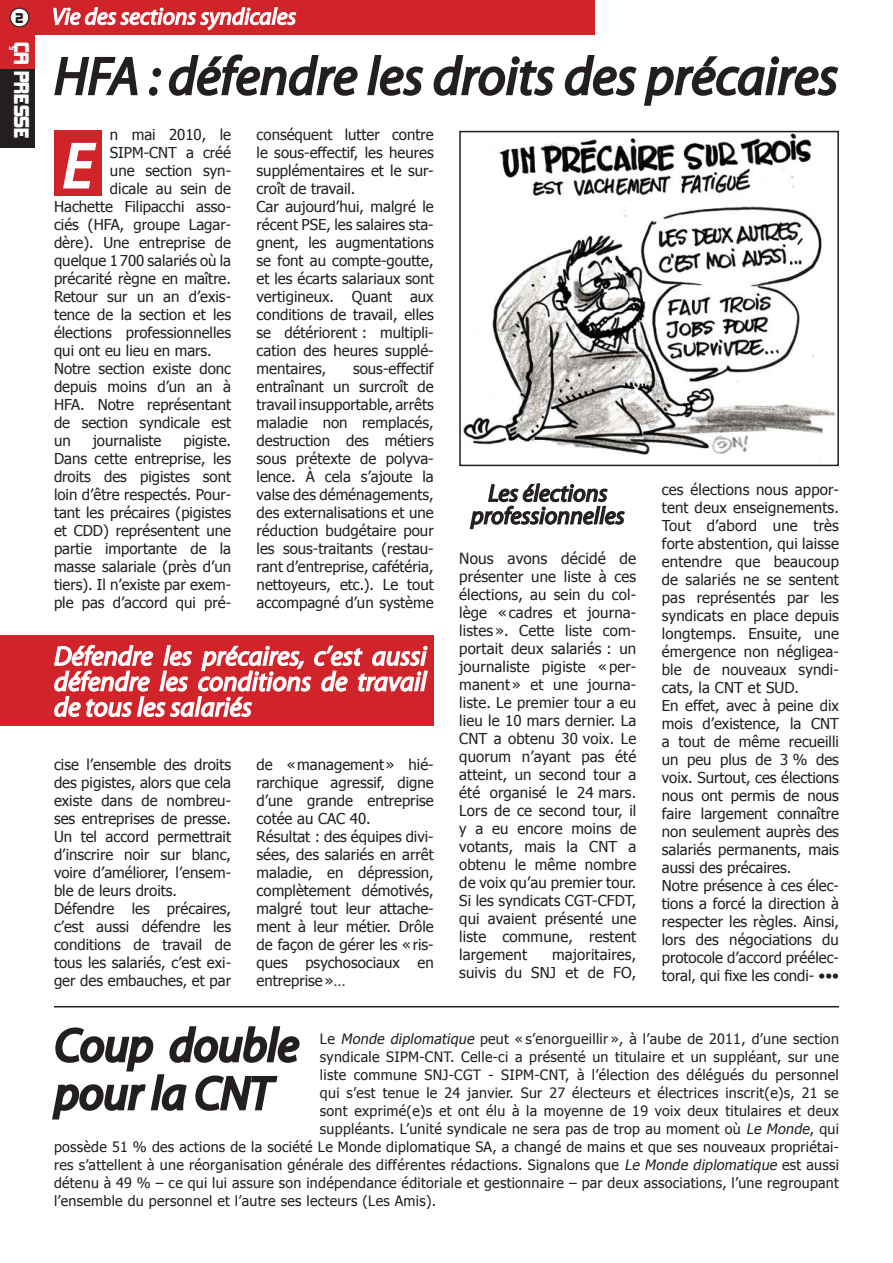
<style>
.page{position:relative;width:893px;height:1263px;background:#fff}
.page>*{position:absolute;margin:0;border:0;box-sizing:border-box;transform-origin:0 0}
.t1{font:italic 63.3px "Myriad";color:#fff}
.t2{font:italic 53.4px "Myriad";color:#231f20}
.t3{font:italic 46.5px/48px "Myriad";color:#231f20}
.t4{font:italic 27px/25.5px "Myriad";color:#fff;text-align:justify}
.t5{font:italic 24px "Myriad";color:#231f20}
.t6{font:italic 23.4px "Myriad";color:#fff}
.t7{font:19.5px "Kimberley";color:#fff}
.Style_de_paragraphe{font:15.3px "Tahoma";letter-spacing:.01em;color:#231f20}
.Style_de_paragraphe-2{font:15px/18px "Tahoma";color:#231f20;text-align:justify}
.t8{font:14.25px "Tahoma";letter-spacing:.02em;color:#231f20}
.t9{font:12.9px "Kimberley";color:#231f20}
.s1{font-size:15.3px}
.s2{font-style:italic}
</style>
<div class="page">
<div style="left:0;top:0;width:594px;height:34px;background:#d1232a"></div>
<div style="left:0;top:68px;width:34px;height:80px;background:#231f20"></div>
<div style="left:0;top:34px;width:34px;height:34px;background:#d1232a"></div>
<div style="left:10px;top:8px;width:19px;height:19px;background:#fff;border-radius:50%"></div>
<div style="left:10px;top:8px;width:19px;height:19px;border:1px solid #231f20;border-radius:50%"></div>
<svg style="left:52px;top:7px;width:245px;height:28px"></svg>
<svg style="left:469px;top:483px;width:156px;height:47px"></svg>
<svg style="left:54px;top:56px;width:84px;height:40px"></svg>
<svg style="left:149px;top:68px;width:13px;height:28px"></svg>
<svg style="left:168px;top:54px;width:190px;height:42px"></svg>
<svg style="left:367px;top:55px;width:57px;height:41px"></svg>
<svg style="left:433px;top:55px;width:122px;height:41px"></svg>
<svg style="left:564px;top:55px;width:275px;height:51px"></svg>
<div style="left:54px;top:131px;width:47px;height:65px;background:#d1232a"></div>
<svg style="left:63px;top:142px;width:34px;height:47px"></svg>
<svg style="left:52px;top:1026px;width:248px;height:94px"></svg>
<img style="left:463px;top:134px;width:372px;height:321px">
<div style="left:459px;top:131px;width:380px;height:335px;border:2px solid #231f20"></div>
<hr style="left:54px;top:1006px;width:785px;height:1px;background:#231f20">
<div style="left:0;top:635px;width:434px;height:91px;background:#d1232a"></div>
<svg style="left:54px;top:644px;width:374px;height:74px"></svg>
<p class="t9" style="left:16px;top:11px;width:9px">2</p>
<p class="t7" style="left:32px;top:42px;width:98px;rotate:90deg">ça presse</p>
<p class="t6" style="left:52px;top:5px;width:246px">Vie des sections syndicales</p>
<p class="t2" style="left:54px;top:50px;width:786px">HFA : défendre les droits des précaires</p>
<p class="t1" style="left:63px;top:134px;width:31px">E</p>
<p class="Style_de_paragraphe-2" style="left:257px;top:125px;width:179px">conséquent lutter contre le sous-effectif, les heures supplémentaires et le sur&shy;croît de travail.</p>
<p class="Style_de_paragraphe-2" style="left:257px;top:197px;width:179px">Car aujourd’hui, malgré le récent PSE, les salaires sta&shy;gnent, les augmentations se font au compte-goutte, et les écarts salariaux sont vertigineux. Quant aux conditions de travail, elles se détériorent : multipli&shy;cation des heures supplé&shy;mentaires,</p>
<p class="Style_de_paragraphe-2" style="left:110px;top:125px;width:123px">n mai 2010, le</p>
<p class="Style_de_paragraphe-2" style="left:110px;top:143px;width:123px">SIPM-CNT a créé</p>
<p class="Style_de_paragraphe-2" style="left:110px;top:161px;width:123px">une section syn-</p>
<p class="Style_de_paragraphe-2" style="left:110px;top:179px;width:123px">dicale au sein de</p>
<p class="Style_de_paragraphe-2" style="left:54px;top:197px;width:179px">Hachette Filipacchi asso-</p>
<p class="Style_de_paragraphe-2" style="left:54px;top:215px;width:179px">ciés (HFA, groupe Lagar-</p>
<p class="Style_de_paragraphe-2" style="left:54px;top:233px;width:179px">dère). Une entreprise de</p>
<p class="Style_de_paragraphe-2" style="left:54px;top:251px;width:179px">quelque 1700 salariés où la</p>
<p class="Style_de_paragraphe-2" style="left:54px;top:269px;width:179px">précarité règne en maître.</p>
<p class="Style_de_paragraphe-2" style="left:54px;top:287px;width:179px">Retour sur un an d’exis-</p>
<p class="Style_de_paragraphe-2" style="left:54px;top:305px;width:179px">tence de la section et les</p>
<p class="Style_de_paragraphe-2" style="left:54px;top:323px;width:179px">élections professionnelles</p>
<p class="Style_de_paragraphe-2" style="left:54px;top:341px;width:159px">qui ont eu lieu en mars.</p>
<p class="Style_de_paragraphe-2" style="left:54px;top:359px;width:179px">Notre section existe donc depuis moins d’un an à HFA. Notre représentant de section syndicale est un</p>
<p class="Style_de_paragraphe-2" style="left:257px;top:359px;width:179px;text-indent:96px">sous-effectif entraînant un surcroît de travail insupportable, arrêts maladie non remplacés, destruction des métiers sous prétexte de polyva&shy;lence. À cela s’ajoute la valse des déménagements, des externalisations et une réduction budgétaire pour les sous-traitants (restau&shy;rant d’entreprise, cafétéria, nettoyeurs, etc.). Le tout accompagné d’un système</p>
<p class="Style_de_paragraphe-2" style="left:93px;top:431px;width:70px">journaliste</p>
<p class="Style_de_paragraphe-2" style="left:54px;top:431px;width:179px;text-indent:129px">pigiste.<br>Dans cette entreprise, les droits des pigistes sont loin d’être respectés. Pour&shy;tant les précaires (pigistes et CDD) représentent une partie importante de la masse salariale (près d’un tiers). Il n’existe par exem&shy;ple pas d’accord qui pré-</p>
<p class="Style_de_paragraphe-2" style="left:662px;top:480px;width:179px">ces élections nous appor&shy;tent deux enseignements.<br>Tout d’abord une très forte abstention, qui laisse entendre que beaucoup de salariés ne se sentent pas représentés par les syndicats en place depuis longtemps. Ensuite, une émergence non négligea&shy;ble de nouveaux syndi&shy;cats, la CNT et SUD.</p>
<p class="Style_de_paragraphe-2" style="left:662px;top:696px;width:179px">En effet, avec à peine dix mois d’existence, la CNT a tout de même recueilli un peu plus de 3 % des voix. Surtout, ces élections nous ont permis de nous faire largement connaître non seulement auprès des salariés permanents, mais aussi des précaires.</p>
<p class="Style_de_paragraphe-2" style="left:662px;top:876px;width:179px">Notre présence à ces élec&shy;tions a forcé la direction à respecter les règles. Ainsi, lors des négociations du protocole d’accord préélec&shy;toral, qui fixe les condi- •••</p>
<p class="t5" style="left:488px;top:481px;width:121px">Les élections</p>
<p class="t5" style="left:471px;top:504px;width:155px">professionnelles</p>
<p class="Style_de_paragraphe" style="left:459px;top:549px;width:179px">Nous avons décidé de</p>
<p class="Style_de_paragraphe-2" style="left:459px;top:567px;width:179px"><span class="s1">p</span>résenter une liste à ces élections, au sein du col&shy;lège « cadres et journa&shy;listes ». Cette liste com&shy;portait deux salariés : un journaliste pigiste « per&shy;manent » et une journa&shy;liste. Le premier tour a eu lieu le 10 mars dernier. La CNT a obtenu 30 voix. Le quorum n’ayant pas été atteint, un second tour a été organisé le 24 mars.<br>Lors de ce second tour, il y a eu encore moins de votants, mais la CNT a obtenu le même nombre de voix qu’au premier tour.<br>Si les syndicats CGT-CFDT, qui avaient présenté une liste commune, restent largement</p>
<p class="t4" style="left:54px;top:644px;width:374px">Défendre les précaires, c’est aussi défendre les conditions de travail de tous les salariés</p>
<p class="Style_de_paragraphe-2" style="left:257px;top:755px;width:179px">de «management» hié&shy;rarchique agressif, digne d’une grande entreprise cotée au CAC 40.</p>
<p class="Style_de_paragraphe-2" style="left:257px;top:827px;width:179px">Résultat : des équipes divi&shy;sées, des salariés en arrêt maladie, en dépression, complètement démotivés, malgré tout leur attache&shy;ment à leur métier. Drôle de façon de gérer les «ris&shy;ques psychosociaux en entreprise»…</p>
<p class="Style_de_paragraphe-2" style="left:54px;top:755px;width:179px">cise l’ensemble des droits des pigistes, alors que cela existe dans de nombreu&shy;ses entreprises de presse.<br>Un tel accord permettrait d’inscrire noir sur blanc, voire d’améliorer, l’ensem&shy;ble de leurs droits.</p>
<p class="Style_de_paragraphe-2" style="left:54px;top:899px;width:179px">Défendre les précaires, c’est aussi défendre les conditions de travail de tous les salariés, c’est exi&shy;ger des embauches, et par</p>
<p class="Style_de_paragraphe-2" style="left:459px;top:945px;width:179px;text-align:right">majoritaires,<br>suivis du SNJ et de FO,</p>
<p class="t3" style="left:55px;top:1023px;width:246px">Coup double pour la CNT</p>
<p class="t8" style="left:320px;top:1030px;width:520px">Le <span class="s2">Monde diplomatique</span> peut « s’enorgueillir », à l’aube de 2011, d’une section</p>
<p class="t8" style="left:320px;top:1048px;width:520px">syndicale SIPM-CNT. Celle-ci a présenté un titulaire et un suppléant, sur une</p>
<p class="t8" style="left:320px;top:1066px;width:520px">liste commune SNJ-CGT - SIPM-CNT, à l’élection des délégués du personnel</p>
<p class="t8" style="left:320px;top:1084px;width:520px">qui s’est tenue le 24 janvier. Sur 27 électeurs et électrices inscrit(e)s, 21 se</p>
<p class="t8" style="left:320px;top:1102px;width:520px">sont exprimé(e)s et ont élu à la moyenne de 19 voix deux titulaires et deux</p>
<p class="t8" style="left:320px;top:1120px;width:520px">suppléants. L’unité syndicale ne sera pas de trop au moment où <span class="s2">Le Monde</span>, qui</p>
<p class="t8" style="left:54px;top:1138px;width:786px">possède 51 % des actions de la société Le Monde diplomatique SA, a changé de mains et que ses nouveaux propriétai-</p>
<p class="t8" style="left:54px;top:1156px;width:786px">res s’attellent à une réorganisation générale des différentes rédactions. Signalons que <span class="s2">Le Monde diplomatique</span> est aussi</p>
<p class="t8" style="left:54px;top:1174px;width:786px">détenu à 49 % – ce qui lui assure son indépendance éditoriale et gestionnaire – par deux associations, l’une regroupant</p>
<p class="t8" style="left:54px;top:1192px;width:384px">l’ensemble du personnel et l’autre ses lecteurs (Les Amis).</p>
</div>
